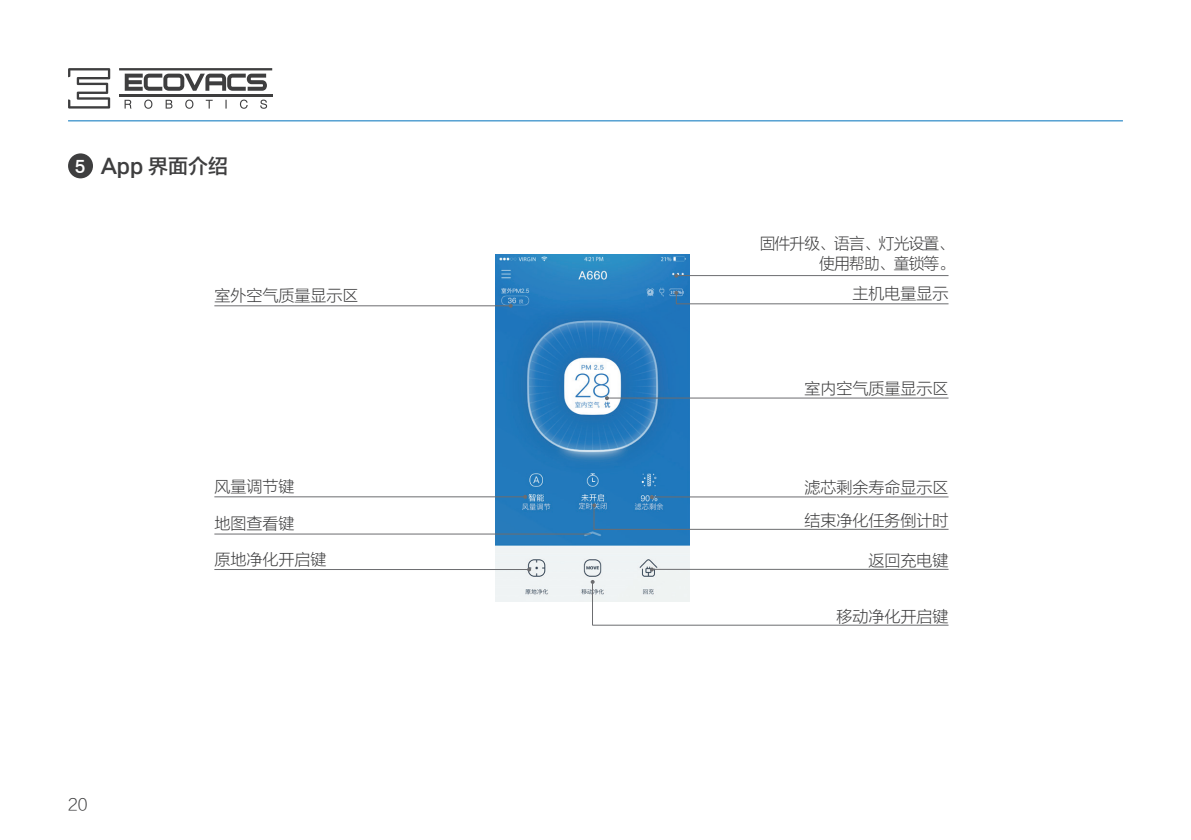
<style>
.page{position:relative;width:1191px;height:840px;background:#fff}
.page>*{position:absolute;margin:0;border:0;box-sizing:border-box;transform-origin:0 0}
.t1{font:20px "FZLTZHK GBK1 0";color:#3e3e3f}
.t2{font:16px/32.4px "FZLTXHK GBK1 0";color:#3e3e3f}
.t3{font:16px/20px "FZLTXHK GBK1 0";letter-spacing:-.05em;color:#3e3e3f;text-align:right}
.s1{font-size:16px;color:#fff}
</style>
<div class="page">
<hr style="left:68px;top:120px;width:1055px;height:1px;background:#0072bc">
<svg style="left:68px;top:68px;width:42px;height:40px"></svg>
<svg style="left:125px;top:74px;width:142px;height:17px"></svg>
<hr style="left:119px;top:94px;width:153px;height:2px;background:#3e3e3f">
<hr style="left:119px;top:68px;width:153px;height:2px;background:#3e3e3f">
<svg style="left:125px;top:99px;width:142px;height:10px"></svg>
<img style="left:495px;top:255px;width:195px;height:346px">
<div style="left:68px;top:153px;width:25px;height:25px;background:#3e3e3f;border-radius:50%"></div>
<hr style="left:214px;top:305px;width:297px;height:1px;background:#6c6d70">
<hr style="left:676px;top:275px;width:272px;height:1px;background:#6c6d70">
<hr style="left:652px;top:496px;width:296px;height:1px;background:#6c6d70">
<hr style="left:594px;top:528px;width:354px;height:1px;background:#6c6d70">
<hr style="left:652px;top:568px;width:296px;height:1px;background:#6c6d70">
<hr style="left:593px;top:624px;width:355px;height:1px;background:#6c6d70">
<hr style="left:605px;top:397px;width:343px;height:1px;background:#6c6d70">
<hr style="left:676px;top:303px;width:272px;height:1px;background:#6c6d70">
<hr style="left:214px;top:496px;width:311px;height:1px;background:#6c6d70">
<hr style="left:214px;top:533px;width:376px;height:1px;background:#6c6d70">
<hr style="left:214px;top:569px;width:315px;height:1px;background:#6c6d70">
<hr style="left:592px;top:581px;width:1px;height:44px;background:#6c6d70">
<svg style="left:509px;top:303px;width:4px;height:4px"></svg>
<svg style="left:674px;top:273px;width:4px;height:4px"></svg>
<svg style="left:650px;top:495px;width:4px;height:4px"></svg>
<svg style="left:592px;top:503px;width:4px;height:26px"></svg>
<svg style="left:650px;top:567px;width:4px;height:4px"></svg>
<svg style="left:590px;top:579px;width:4px;height:4px"></svg>
<svg style="left:605px;top:396px;width:4px;height:4px"></svg>
<svg style="left:674px;top:291px;width:4px;height:13px"></svg>
<svg style="left:523px;top:494px;width:4px;height:4px"></svg>
<svg style="left:527px;top:567px;width:4px;height:4px"></svg>
<p class="t1" style="left:75px;top:155px;width:155px"><span class="s1">5</span> App 界面介绍</p>
<p class="t2" style="left:214px;top:279px;width:145px">室外空气质量显示区</p>
<p class="t2" style="left:68px;top:788px;width:21px">20</p>
<p class="t2" style="left:214px;top:470px;width:81px">风量调节键</p>
<p class="t2" style="left:214px;top:507px;width:81px">地图查看键</p>
<p class="t2" style="left:214px;top:543px;width:113px">原地净化开启键</p>
<p class="t3" style="left:759px;top:234px;width:196px">固件升级、语言、灯光设置、使用帮助、童锁等。</p>
<p class="t2" style="left:852px;top:277px;width:97px">主机电量显示</p>
<p class="t2" style="left:804px;top:372px;width:145px">室内空气质量显示区</p>
<p class="t2" style="left:804px;top:471px;width:145px">滤芯剩余寿命显示区结束净化任务倒计时</p>
<p class="t2" style="left:868px;top:544px;width:81px">返回充电键</p>
<p class="t2" style="left:836px;top:600px;width:113px">移动净化开启键</p>
</div>
